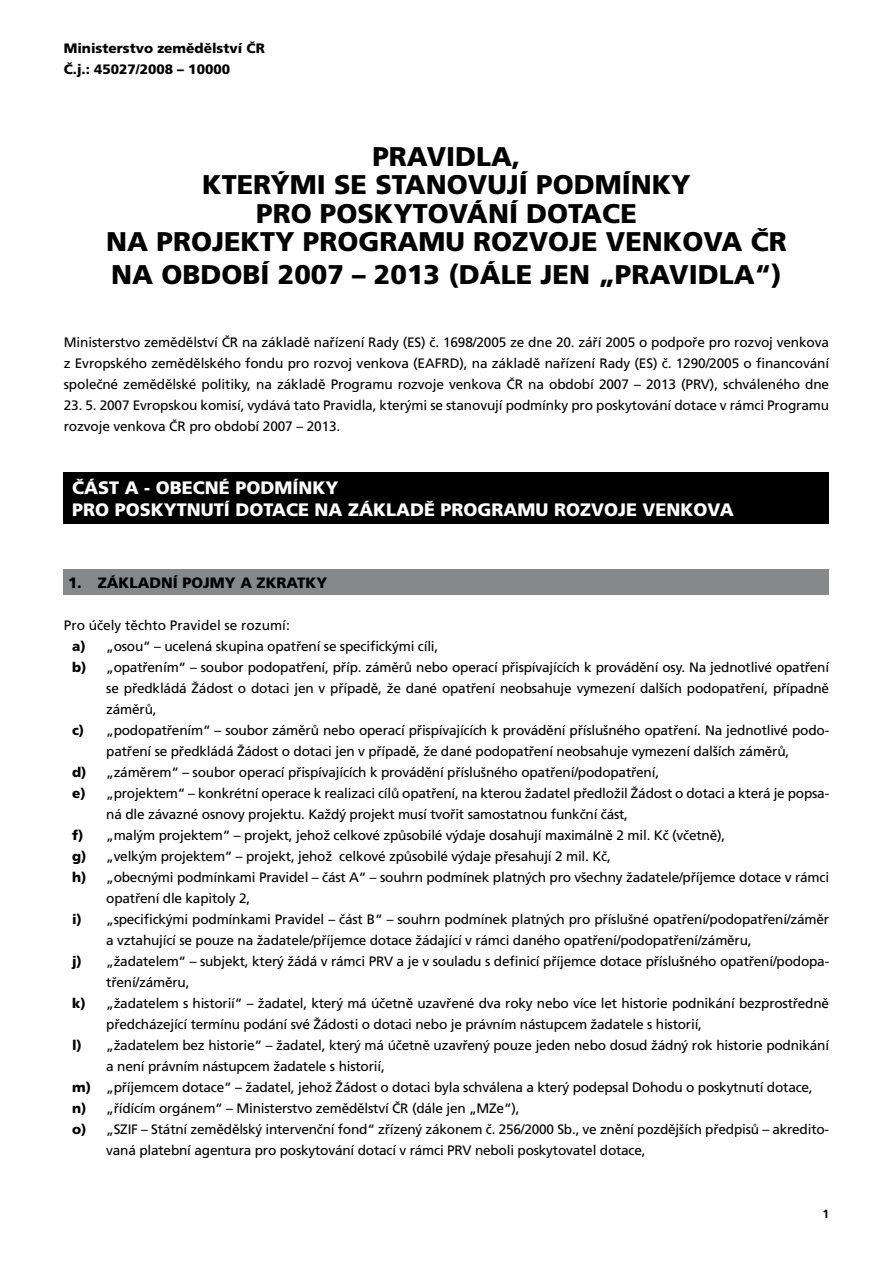
<style>
.page{position:relative;width:893px;height:1263px;background:#fff}
.page>*{position:absolute;margin:0;border:0;box-sizing:border-box;transform-origin:0 0}
.t1{font:900 27px/32.4px "Frutiger CE";color:#000}
.t2{font:900 18px/21.6px "Frutiger CE";color:#fff}
.t3{font:900 15px "Frutiger CE";color:#000}
.t4{font:13.65px/21px "Frutiger CE";letter-spacing:-.015em;color:#000;text-align:justify}
.t5{font:900 13.65px/21px "Frutiger CE";color:#000}
.t6{font:700 12px "Frutiger CE";color:#000}
.s1{font-family:"Frutiger LT Std";font-weight:900}
</style>
<div class="page">
<div style="left:64px;top:473px;width:765px;height:51px;background:#000"></div>
<div style="left:64px;top:569px;width:765px;height:26px;background:#87888a"></div>
<p class="t5" style="left:64px;top:38px;width:203px">MINISTERSTVO ZEMĚDĚLSTVÍ ČR<br>Č.J.: 45027/2008 – 10000</p>
<h1 class="t1" style="left:372px;top:140px;width:150px">PRAVIDLA,</h1>
<h1 class="t1" style="left:202px;top:169px;width:490px">KTERÝMI SE STANOVUJÍ PODM ÍNKY</h1>
<h1 class="t1" style="left:256px;top:197px;width:382px">PRO POSKYTOVÁNÍ DOTACE</h1>
<h1 class="t1" style="left:106px;top:226px;width:295px">NA PROJEKTY PROGRAM</h1>
<h1 class="t1" style="left:111px;top:226px;width:677px;text-indent:334px">U ROZVOJE VENKOVA ČR<br>NA OBDOBÍ 2007 – 2013 (DÁLE JEN „PRAVIDLA</h1>
<h1 class="t1" style="left:755px;top:258px;width:28px">“)</h1>
<p class="t4" style="left:64px;top:331px;width:767px">Ministerstvo zemědělství ČR na základě nařízení Rady (ES) č. 1698/2005 ze dne 20. září 2005 o podpoře pro rozvoj venkova z Evropského zemědělského fondu pro rozvoj venkova (EAFRD), na základě nařízení Rady (ES) č. 1290/2005 o financování společné zemědělské politiky, na základě Programu rozvoje venkova ČR na období 2007 – 2013 (PRV), schváleného dne</p>
<p class="t4" style="left:64px;top:394px;width:767px">23. 5. 2007 Evropskou komisí, vydává tato Pravidla, kterými se stanovují podmínky pro poskytování dotace v rámci Programu rozvoje venkova ČR pro období 2007 – 2013.</p>
<h2 class="t2" style="left:72px;top:477px;width:327px">ČÁST A - OBECNÉ PODM ÍNKY<br>PRO POSKYTNUTÍ DOTACE NA ZÁKLAD</h2>
<h2 class="t2" style="left:424px;top:499px;width:83px">Ě PROGRAM</h2>
<h2 class="t2" style="left:536px;top:499px;width:186px">U ROZVOJE VENKOVA</h2>
<p class="t3" style="left:68px;top:574px;width:73px">1. ZÁKLAD</p>
<p class="t3" style="left:161px;top:574px;width:168px">NÍ POJMY A ZKRATKY</p>
<p class="t4" style="left:64px;top:615px;width:228px">Pro účely těchto Pravidel se rozumí:</p>
<p class="t4" style="left:72px;top:636px;width:368px"><span class="s1">a)</span> „osou“ – ucelená skupina opatření se specifickými cíli,</p>
<p class="t4" style="left:72px;top:657px;width:758px"><span class="s1">b)</span> „opatřením“ – soubor podopatření, příp. záměrů nebo operací přispívajících k provádění osy. Na jednotlivé opatření</p>
<p class="t4" style="left:106px;top:678px;width:724px">se předkládá Žádost o dotaci jen v případě, že dané opatření neobsahuje vymezení dalších podopatření, případně</p>
<p class="t4" style="left:106px;top:698px;width:52px">záměrů,</p>
<p class="t4" style="left:72px;top:719px;width:758px"><span class="s1">c)</span> „podopatřením“ – soubor záměrů nebo operací přispívajících k provádění příslušného opatření. Na jednotlivé podo-</p>
<p class="t4" style="left:106px;top:740px;width:684px">patření se předkládá Žádost o dotaci jen v případě, že dané podopatření neobsahuje vymezení dalších záměrů,</p>
<p class="t4" style="left:72px;top:761px;width:588px"><span class="s1">d)</span> „záměrem“ – soubor operací přispívajících k provádění příslušného opatření/podopatření,</p>
<p class="t4" style="left:72px;top:782px;width:758px"><span class="s1">e)</span> „projektem“ – konkrétní operace k realizaci cílů opatření, na kterou žadatel předložil Žádost o dotaci a která je popsa-</p>
<p class="t4" style="left:106px;top:803px;width:523px">ná dle závazné osnovy projektu. Každý projekt musí tvořit samostatnou funkční část,</p>
<p class="t4" style="left:72px;top:824px;width:654px"><span class="s1">f)</span> „malým projektem“ – projekt, jehož celkové způsobilé výdaje dosahují maximálně 2 mil. Kč (včetně),</p>
<p class="t4" style="left:72px;top:845px;width:540px"><span class="s1">g)</span> „velkým projektem“ – projekt, jehož celkové způsobilé výdaje přesahují 2 mil. Kč,</p>
<p class="t4" style="left:72px;top:866px;width:758px"><span class="s1">h)</span> „obecnými podmínkami Pravidel – část A“ – souhrn podmínek platných pro všechny žadatele/příjemce dotace v rámci</p>
<p class="t4" style="left:106px;top:887px;width:145px">opatření dle kapitoly 2,</p>
<p class="t4" style="left:72px;top:908px;width:758px"><span class="s1">i)</span> „specifickými podmínkami Pravidel – část B“ – souhrn podmínek platných pro příslušné opatření/podopatření/záměr</p>
<p class="t4" style="left:106px;top:929px;width:647px">a vztahující se pouze na žadatele/příjemce dotace žádající v rámci daného opatření/podopatření/záměru,</p>
<p class="t4" style="left:72px;top:950px;width:758px"><span class="s1">j)</span> „žadatelem“ – subjekt, který žádá v rámci PRV a je v souladu s definicí příjemce dotace příslušného opatření/podopa-</p>
<p class="t4" style="left:106px;top:971px;width:85px">tření/záměru,</p>
<p class="t4" style="left:72px;top:992px;width:758px"><span class="s1">k)</span> „žadatelem s historií“ – žadatel, který má účetně uzavřené dva roky nebo více let historie podnikání bezprostředně</p>
<p class="t4" style="left:106px;top:1013px;width:597px">předcházející termínu podání své Žádosti o dotaci nebo je právním nástupcem žadatele s historií,</p>
<p class="t4" style="left:72px;top:1034px;width:758px"><span class="s1">l)</span> „žadatelem bez historie“ – žadatel, který má účetně uzavřený pouze jeden nebo dosud žádný rok historie podnikání</p>
<p class="t4" style="left:106px;top:1055px;width:280px">a není právním nástupcem žadatele s historií,</p>
<p class="t4" style="left:72px;top:1076px;width:742px"><span class="s1">m)</span> „příjemcem dotace“ – žadatel, jehož Žádost o dotaci byla schválena a který podepsal Dohodu o poskytnutí dotace,</p>
<p class="t4" style="left:72px;top:1097px;width:449px"><span class="s1">n)</span> „řídícím orgánem“ – Ministerstvo zemědělství ČR (dále jen „MZe“),</p>
<p class="t4" style="left:72px;top:1118px;width:758px"><span class="s1">o)</span> „SZIF – Státní zemědělský intervenční fond“ zřízený zákonem č. 256/2000 Sb., ve znění pozdějších předpisů – akredito-</p>
<p class="t4" style="left:106px;top:1139px;width:541px">vaná platební agentura pro poskytování dotací v rámci PRV neboli poskytovatel dotace,</p>
<p class="t6" style="left:822px;top:1207px;width:8px">1</p>
</div>
